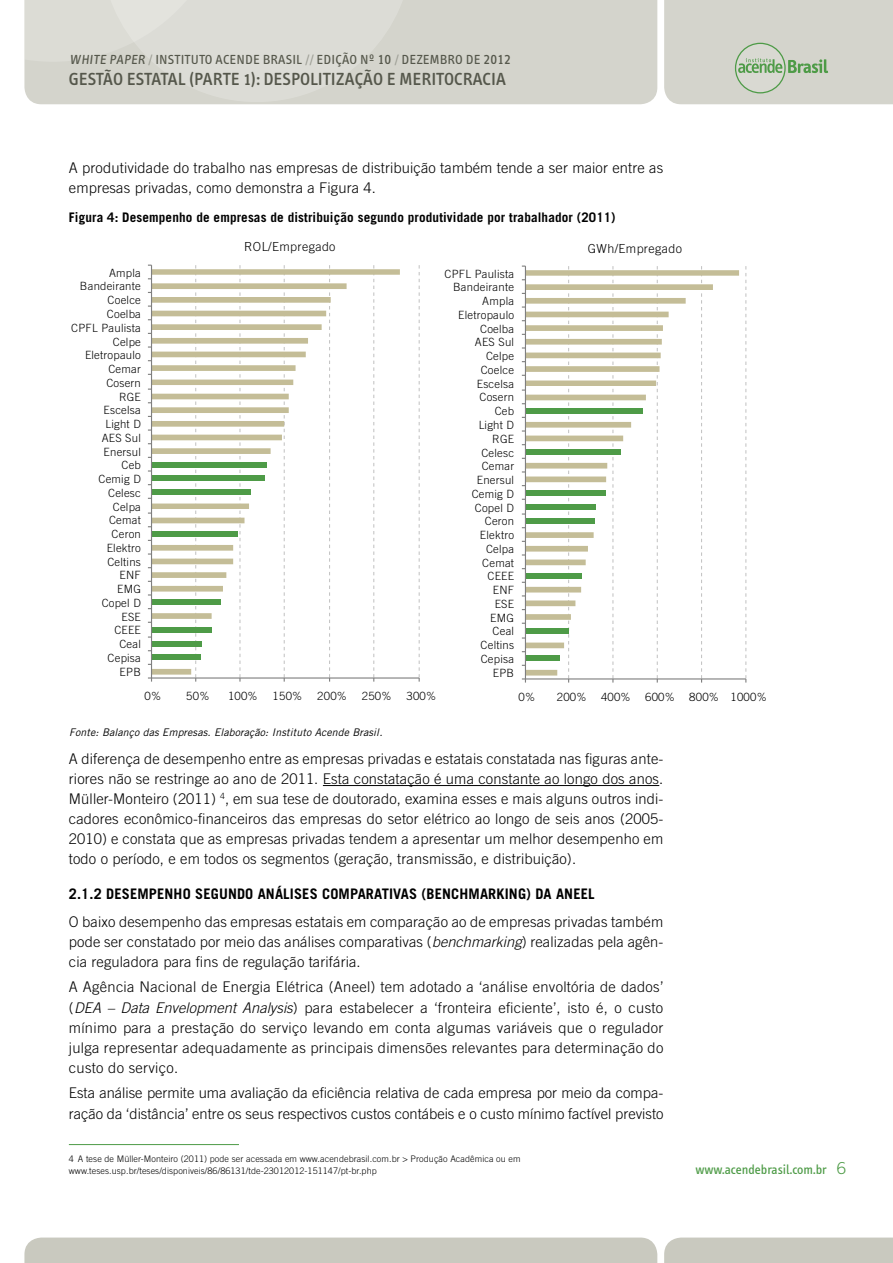
<style>
.page{position:relative;width:893px;height:1263px;background:#fff}
.page>*{position:absolute;margin:0;border:0;box-sizing:border-box;transform-origin:0 0}
.t1{font:18px "Info Text Medium Caps";color:#55574b}
.t2{font:300 14.7px/20.1px "Trade Gothic";letter-spacing:.01em;color:#000;text-align:justify}
.t3{font:700 14.55px "Trade Gothic";letter-spacing:.01em;color:#000}
.t4{font:13.5px "Info Text";letter-spacing:.01em;color:#55574b}
.t5{font:13.5px "Info Text";color:#4e9b47}
.t6{font:700 13.2px "Trade Gothic";letter-spacing:.01em;color:#000}
.t7{font:300 12.45px "Trade Gothic";letter-spacing:.03em;color:#000}
.t8{font:300 11.4px "Trade Gothic";letter-spacing:.02em;color:#000}
.t9{font:italic 10.5px "Trade Gothic";letter-spacing:.01em;color:#000}
.t10{font:300 9px/11.2px "Trade Gothic";letter-spacing:.01em;color:#000}
.s1{color:#9d9e95}
.s2{font-family:"Info Text Book Caps"}
.s3{font-family:"Info Text Book Caps";font-size:15px}
.s4{font-style:italic}
.s5{font-family:"Trade Gothic";font-weight:300;font-size:16.5px}
</style>
<div class="page">
<div style="left:33px;top:0;width:624px;height:104px;background:#d4d4cc"></div>
<svg style="left:24px;top:0;width:388px;height:102px;background:#d9d9d3"></svg>
<div style="left:24px;top:1237px;width:633px;height:26px;background:#c9c9bf"></div>
<div style="left:664px;top:1237px;width:229px;height:26px;background:#c9c9bf"></div>
<div style="left:664px;top:0;width:229px;height:104px;background:#d4d4cc"></div>
<hr style="left:323px;top:785px;width:336px;height:1px;background:#000">
<svg style="left:152px;top:269px;width:248px;height:406px"></svg>
<hr style="left:152px;top:677px;width:267px;height:2px;background:#808080">
<svg style="left:195px;top:265px;width:1px;height:417px"></svg>
<svg style="left:239px;top:265px;width:2px;height:417px"></svg>
<svg style="left:284px;top:265px;width:1px;height:417px"></svg>
<svg style="left:329px;top:265px;width:1px;height:417px"></svg>
<svg style="left:373px;top:265px;width:1px;height:417px"></svg>
<svg style="left:419px;top:265px;width:1px;height:417px"></svg>
<hr style="left:151px;top:265px;width:1px;height:413px;background:#808080">
<svg style="left:526px;top:270px;width:213px;height:405px"></svg>
<hr style="left:525px;top:678px;width:221px;height:1px;background:#808080">
<svg style="left:568px;top:266px;width:1px;height:416px"></svg>
<svg style="left:612px;top:266px;width:2px;height:416px"></svg>
<svg style="left:657px;top:266px;width:1px;height:416px"></svg>
<svg style="left:701px;top:266px;width:1px;height:416px"></svg>
<svg style="left:745px;top:266px;width:2px;height:416px"></svg>
<hr style="left:525px;top:266px;width:1px;height:413px;background:#808080">
<hr style="left:69px;top:1144px;width:170px;height:1px;background:#4e9b47">
<p class="t4" style="left:70px;top:52px;width:443px">WHITE PAPER<span class="s1">/</span> INSTITUTO ACENDE BRASIL <span class="s1">//</span> <span class="s2">EDIÇÃO Nº</span> <span class="s3">10</span> <span class="s1">/</span> <span class="s2">DEZEMBRO DE</span> <span class="s3">2012</span></p>
<p class="t1" style="left:69px;top:69px;width:439px">GESTÃO ESTATAL (PARTE 1): DESPOLITIZAÇÃO E MERITOCRACIA</p>
<p class="t2" style="left:69px;top:158px;width:596px">A produtividade do trabalho nas empresas de distribuição também tende a ser maior entre as empresas privadas, como demonstra a Figura 4.</p>
<p class="t6" style="left:69px;top:209px;width:548px">Figura 4: Desempenho de empresas de distribuição segundo produtividade por trabalhador (2011)</p>
<p class="t7" style="left:244px;top:239px;width:93px">ROL/Empregado</p>
<p class="t7" style="left:588px;top:241px;width:96px">GWh/Empregado</p>
<p class="t8" style="left:109px;top:266px;width:33px">Ampla</p>
<p class="t8" style="left:444px;top:267px;width:71px">CPFL Paulista</p>
<p class="t8" style="left:80px;top:280px;width:62px">Bandeirante</p>
<p class="t8" style="left:453px;top:281px;width:62px">Bandeirante</p>
<p class="t8" style="left:108px;top:293px;width:35px">Coelce</p>
<p class="t8" style="left:482px;top:294px;width:33px">Ampla</p>
<p class="t8" style="left:107px;top:307px;width:35px">Coelba</p>
<p class="t8" style="left:458px;top:308px;width:57px">Eletropaulo</p>
<p class="t8" style="left:71px;top:321px;width:71px">CPFL Paulista</p>
<p class="t8" style="left:480px;top:322px;width:35px">Coelba</p>
<p class="t8" style="left:113px;top:335px;width:30px">Celpe</p>
<p class="t8" style="left:475px;top:336px;width:41px">AES Sul</p>
<p class="t8" style="left:85px;top:348px;width:57px">Eletropaulo</p>
<p class="t8" style="left:486px;top:349px;width:30px">Celpe</p>
<p class="t8" style="left:108px;top:362px;width:34px">Cemar</p>
<p class="t8" style="left:481px;top:363px;width:35px">Coelce</p>
<p class="t8" style="left:106px;top:376px;width:36px">Cosern</p>
<p class="t8" style="left:477px;top:377px;width:39px">Escelsa</p>
<p class="t8" style="left:119px;top:390px;width:23px">RGE</p>
<p class="t8" style="left:480px;top:391px;width:36px">Cosern</p>
<p class="t8" style="left:104px;top:403px;width:39px">Escelsa</p>
<p class="t8" style="left:495px;top:404px;width:21px">Ceb</p>
<p class="t8" style="left:105px;top:417px;width:37px">Light D</p>
<p class="t8" style="left:479px;top:418px;width:37px">Light D</p>
<p class="t8" style="left:102px;top:431px;width:41px">AES Sul</p>
<p class="t8" style="left:492px;top:432px;width:23px">RGE</p>
<p class="t8" style="left:104px;top:445px;width:39px">Enersul</p>
<p class="t8" style="left:481px;top:446px;width:34px">Celesc</p>
<p class="t8" style="left:122px;top:458px;width:21px">Ceb</p>
<p class="t8" style="left:482px;top:459px;width:34px">Cemar</p>
<p class="t8" style="left:99px;top:472px;width:44px">Cemig D</p>
<p class="t8" style="left:477px;top:473px;width:39px">Enersul</p>
<p class="t8" style="left:108px;top:486px;width:34px">Celesc</p>
<p class="t8" style="left:472px;top:487px;width:44px">Cemig D</p>
<p class="t8" style="left:113px;top:500px;width:30px">Celpa</p>
<p class="t8" style="left:475px;top:501px;width:41px">Copel D</p>
<p class="t8" style="left:109px;top:513px;width:33px">Cemat</p>
<p class="t8" style="left:485px;top:514px;width:31px">Ceron</p>
<p class="t8" style="left:112px;top:527px;width:31px">Ceron</p>
<p class="t8" style="left:480px;top:528px;width:36px">Elektro</p>
<p class="t8" style="left:107px;top:541px;width:36px">Elektro</p>
<p class="t8" style="left:486px;top:542px;width:30px">Celpa</p>
<p class="t8" style="left:107px;top:555px;width:35px">Celtins</p>
<p class="t8" style="left:482px;top:556px;width:33px">Cemat</p>
<p class="t8" style="left:120px;top:568px;width:23px">ENF</p>
<p class="t8" style="left:488px;top:569px;width:28px">CEEE</p>
<p class="t8" style="left:117px;top:582px;width:25px">EMG</p>
<p class="t8" style="left:493px;top:583px;width:23px">ENF</p>
<p class="t8" style="left:102px;top:596px;width:41px">Copel D</p>
<p class="t8" style="left:495px;top:597px;width:21px">ESE</p>
<p class="t8" style="left:122px;top:610px;width:21px">ESE</p>
<p class="t8" style="left:490px;top:611px;width:25px">EMG</p>
<p class="t8" style="left:114px;top:624px;width:28px">CEEE</p>
<p class="t8" style="left:493px;top:624px;width:23px">Ceal</p>
<p class="t8" style="left:119px;top:637px;width:23px">Ceal</p>
<p class="t8" style="left:481px;top:638px;width:35px">Celtins</p>
<p class="t8" style="left:108px;top:651px;width:35px">Cepisa</p>
<p class="t8" style="left:481px;top:652px;width:35px">Cepisa</p>
<p class="t8" style="left:120px;top:665px;width:23px">EPB</p>
<p class="t8" style="left:493px;top:666px;width:23px">EPB</p>
<p class="t8" style="left:145px;top:689px;width:18px">0%</p>
<p class="t8" style="left:186px;top:689px;width:25px">50%</p>
<p class="t8" style="left:228px;top:689px;width:31px">100%</p>
<p class="t8" style="left:273px;top:689px;width:31px">150%</p>
<p class="t8" style="left:317px;top:689px;width:31px">200%</p>
<p class="t8" style="left:362px;top:689px;width:31px">250%</p>
<p class="t8" style="left:406px;top:689px;width:31px">300%</p>
<p class="t8" style="left:518px;top:690px;width:18px">0%</p>
<p class="t8" style="left:557px;top:690px;width:31px">200%</p>
<p class="t8" style="left:601px;top:690px;width:31px">400%</p>
<p class="t8" style="left:645px;top:690px;width:31px">600%</p>
<p class="t8" style="left:689px;top:690px;width:79px">800% 1000%</p>
<p class="t9" style="left:69px;top:726px;width:315px">Fonte: Balanço das Empresas. Elaboração: Instituto Acende Brasil.</p>
<p class="t2" style="left:69px;top:748px;width:596px">A diferença de desempenho entre as empresas privadas e estatais constatada nas figuras ante&shy;riores não se restringe ao ano de 2011. Esta constatação é uma constante ao longo dos anos.<br>Müller-Monteiro (2011) <sup>4</sup>, em sua tese de doutorado, examina esses e mais alguns outros indi&shy;cadores econômico-financeiros das empresas do setor elétrico ao longo de seis anos (2005- 2010) e constata que as empresas privadas tendem a apresentar um melhor desempenho em todo o período, e em todos os segmentos (geração, transmissão, e distribuição).</p>
<p class="t3" style="left:69px;top:885px;width:527px">2.1.2 Desempenho segundo análises comparativas (benchmarking) da Aneel</p>
<p class="t2" style="left:69px;top:911px;width:596px">O baixo desempenho das empresas estatais em comparação ao de empresas privadas também pode ser constatado por meio das análises comparativas (<span class="s4">benchmarking</span>) realizadas pela agên&shy;cia reguladora para fins de regulação tarifária.</p>
<p class="t2" style="left:69px;top:977px;width:596px">A Agência Nacional de Energia Elétrica (Aneel) tem adotado a ‘análise envoltória de dados’ (<span class="s4">DEA – Data Envelopment Analysis</span>) para estabelecer a ‘fronteira eficiente’, isto é, o custo mínimo para a prestação do serviço levando em conta algumas variáveis que o regulador julga representar adequadamente as principais dimensões relevantes para determinação do custo do serviço.</p>
<p class="t2" style="left:69px;top:1083px;width:596px">Esta análise permite uma avaliação da eficiência relativa de cada empresa por meio da compa&shy;ração da ‘distância’ entre os seus respectivos custos contábeis e o custo mínimo factível previsto</p>
<p class="t10" style="left:69px;top:1153px;width:453px">4 A tese de Müller-Monteiro (2011) pode ser acessada em www.acendebrasil.com.br &gt; Produção Acadêmica ou em www.teses.usp.br/teses/disponiveis/86/86131/tde-23012012-151147/pt-br.php</p>
<p class="t5" style="left:695px;top:1161px;width:152px">www.acendebrasil.com.br <span class="s5">6</span></p>
</div>
